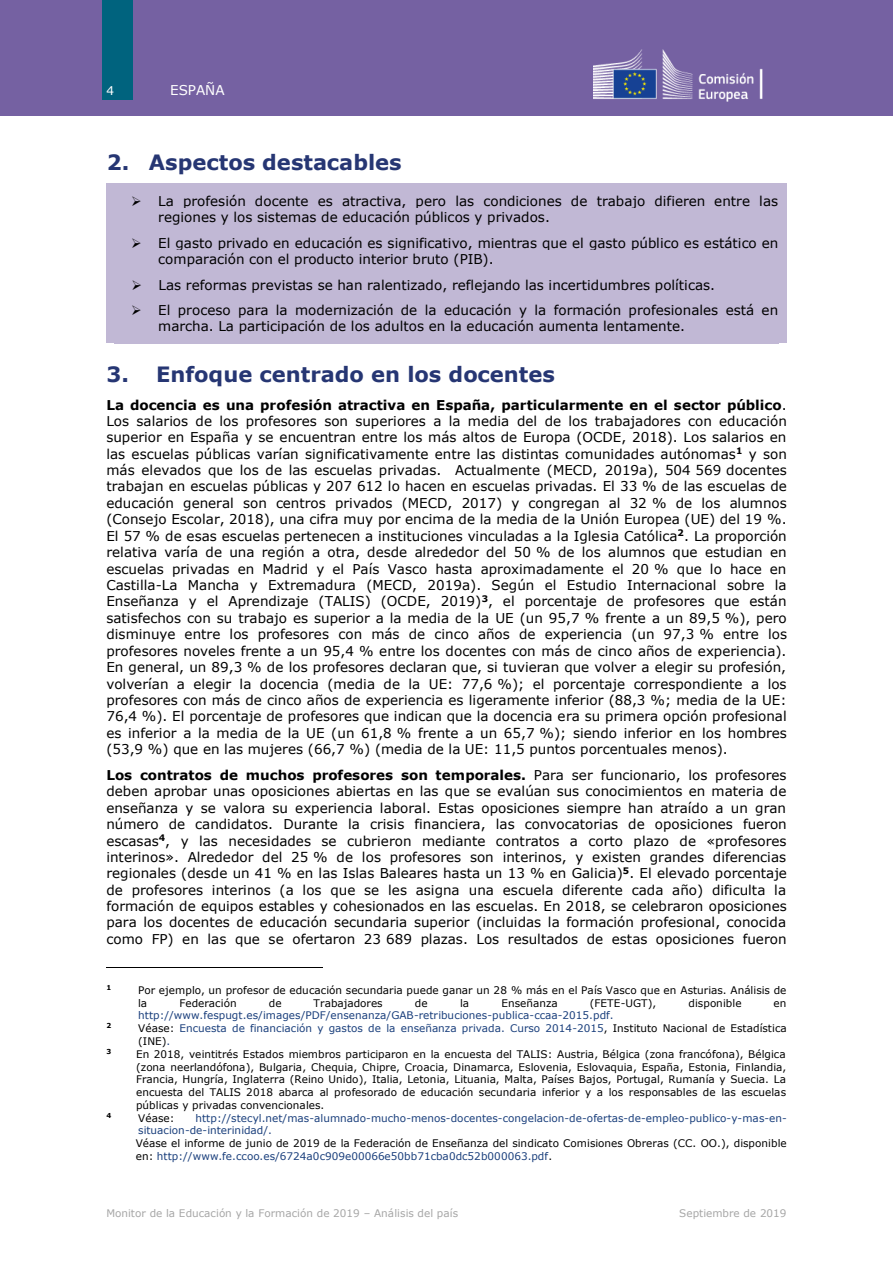
<style>
.page{position:relative;width:893px;height:1264px;background:#fff}
.page>*{position:absolute;margin:0;border:0;box-sizing:border-box;transform-origin:0 0}
.t1{font:700 21px "Verdana";color:#263673}
.t2{font:13.5px/16.4px "Verdana";color:#000}
.t3{font:13.5px "Verdana";letter-spacing:-.005em;color:#fff}
.t4{font:12px "Verdana";color:#fff}
.t5{font:10.5px/12.8px "Verdana";color:#000}
.t6{font:10.5px/12.8px "Verdana";color:#1a3f7c}
.t7{font:10.5px "Verdana";color:#a6a6a6}
.t8{font:700 6.9px "Verdana";color:#000}
.s1{font-weight:700}
.s2{color:#000}
.s3{color:#1a3f7c}
</style>
<div class="page">
<div style="left:0;top:0;width:893px;height:116px;background:#7561a2"></div>
<div style="left:102px;top:0;width:31px;height:99px;background:#00637e"></div>
<img style="left:593px;top:49px;width:170px;height:52px">
<div style="left:106px;top:183px;width:681px;height:9px;background:#c1b8d5"></div>
<div style="left:106px;top:192px;width:681px;height:151px;background:#c1b8d5"></div>
<hr style="left:106px;top:966px;width:216px;height:1px;background:#000">
<p class="t4" style="left:106px;top:82px;width:9px">4</p>
<p class="t3" style="left:170px;top:81px;width:56px">ESPAÑA</p>
<h1 class="t1" style="left:107px;top:149px;width:296px">2. Aspectos destacables</h1>
<p class="t2" style="left:158px;top:192px;width:621px;text-indent:-27px">➢ La profesión docente es atractiva, pero las condiciones de trabajo difieren entre las regiones y los sistemas de educación públicos y privados.</p>
<p class="t2" style="left:158px;top:234px;width:622px;text-indent:-27px">➢ El gasto privado en educación es significativo, mientras que el gasto público es estático en comparación con el producto interior bruto (PIB).</p>
<p class="t2" style="left:132px;top:276px;width:585px">➢ Las reformas previstas se han ralentizado, reflejando las incertidumbres políticas.</p>
<p class="t2" style="left:158px;top:301px;width:622px;text-indent:-27px">➢ El proceso para la modernización de la educación y la formación profesionales está en marcha. La participación de los adultos en la educación aumenta lentamente.</p>
<h1 class="t1" style="left:106px;top:361px;width:450px">3. Enfoque centrado en los docentes</h1>
<p class="t2" style="left:106px;top:396px;width:682px;text-align:justify"><span class="s1">La docencia es una profesión atractiva en España, particularmente en el sector público</span>.<br>Los salarios de los profesores son superiores a la media del de los trabajadores con educación superior en España y se encuentran entre los más altos de Europa (OCDE, 2018). Los salarios en las escuelas públicas varían significativamente entre las distintas comunidades autónomas<sup>1</sup> y son más elevados que los de las escuelas privadas. Actualmente (MECD, 2019a), 504 569 docentes trabajan en escuelas públicas y 207 612 lo hacen en escuelas privadas. El 33 % de las escuelas de educación general son centros privados (MECD, 2017) y congregan al 32 % de los alumnos (Consejo Escolar, 2018), una cifra muy por encima de la media de la Unión Europea (UE) del 19 %.<br>El 57 % de esas escuelas pertenecen a instituciones vinculadas a la Iglesia Católica<sup>2</sup>. La proporción relativa varía de una región a otra, desde alrededor del 50 % de los alumnos que estudian en escuelas privadas en Madrid y el País Vasco hasta aproximadamente el 20 % que lo hace en Castilla-La Mancha y Extremadura (MECD, 2019a). Según el Estudio Internacional sobre la Enseñanza y el Aprendizaje (TALIS) (OCDE, 2019)<sup>3</sup>, el porcentaje de profesores que están satisfechos con su trabajo es superior a la media de la UE (un 95,7 % frente a un 89,5 %), pero disminuye entre los profesores con más de cinco años de experiencia (un 97,3 % entre los profesores noveles frente a un 95,4 % entre los docentes con más de cinco años de experiencia).<br>En general, un 89,3 % de los profesores declaran que, si tuvieran que volver a elegir su profesión, volverían a elegir la docencia (media de la UE: 77,6 %); el porcentaje correspondiente a los profesores con más de cinco años de experiencia es ligeramente inferior (88,3 %; media de la UE:<br>76,4 %). El porcentaje de profesores que indican que la docencia era su primera opción profesional es inferior a la media de la UE (un 61,8 % frente a un 65,7 %); siendo inferior en los hombres (53,9 %) que en las mujeres (66,7 %) (media de la UE: 11,5 puntos porcentuales menos).</p>
<p class="t2" style="left:106px;top:766px;width:682px;text-align:justify"><span class="s1">Los contratos de muchos profesores son temporales.</span> Para ser funcionario, los profesores deben aprobar unas oposiciones abiertas en las que se evalúan sus conocimientos en materia de enseñanza y se valora su experiencia laboral. Estas oposiciones siempre han atraído a un gran número de candidatos. Durante la crisis financiera, las convocatorias de oposiciones fueron escasas<sup>4</sup>, y las necesidades se cubrieron mediante contratos a corto plazo de «profesores interinos». Alrededor del 25 % de los profesores son interinos, y existen grandes diferencias regionales (desde un 41 % en las Islas Baleares hasta un 13 % en Galicia)<sup>5</sup>. El elevado porcentaje de profesores interinos (a los que se les asigna una escuela diferente cada año) dificulta la formación de equipos estables y cohesionados en las escuelas. En 2018, se celebraron oposiciones para los docentes de educación secundaria superior (incluidas la formación profesional, conocida como FP) en las que se ofertaron 23 689 plazas. Los resultados de estas oposiciones fueron</p>
<p class="t8" style="left:106px;top:982px;width:6px">1</p>
<p class="t5" style="left:138px;top:982px;width:650px">Por ejemplo, un profesor de educación secundaria puede ganar un 28 % más en el País Vasco que en Asturias. Análisis de la</p>
<p class="t5" style="left:179px;top:995px;width:59px">Federación</p>
<p class="t5" style="left:269px;top:995px;width:14px">de</p>
<p class="t5" style="left:314px;top:995px;width:71px">Trabajadores</p>
<p class="t5" style="left:415px;top:995px;width:14px">de</p>
<p class="t5" style="left:460px;top:995px;width:10px">la</p>
<p class="t5" style="left:501px;top:995px;width:58px">Enseñanza</p>
<p class="t5" style="left:590px;top:995px;width:68px">(FETE-UGT),</p>
<p class="t5" style="left:689px;top:995px;width:54px">disponible</p>
<p class="t5" style="left:774px;top:995px;width:14px">en</p>
<p class="t6" style="left:138px;top:1008px;width:477px">http://www.fespugt.es/images/PDF/ensenanza/GAB-retribuciones-publica-ccaa-2015.pdf.</p>
<p class="t8" style="left:106px;top:1021px;width:6px">2</p>
<p class="t6" style="left:138px;top:1021px;width:650px"><span class="s2">Véase:</span> Encuesta de financiación y gastos de la enseñanza privada. Curso 2014-2015<span class="s2">, Instituto Nacional de Estadística (INE)</span>.</p>
<p class="t8" style="left:106px;top:1046px;width:6px">3</p>
<p class="t5" style="left:136px;top:1046px;width:652px;text-align:justify">En 2018, veintitrés Estados miembros participaron en la encuesta del TALIS: Austria, Bélgica (zona francófona), Bélgica (zona neerlandófona), Bulgaria, Chequia, Chipre, Croacia, Dinamarca, Eslovenia, Eslovaquia, España, Estonia, Finlandia, Francia, Hungría, Inglaterra (Reino Unido), Italia, Letonia, Lituania, Malta, Países Bajos, Portugal, Rumanía y Suecia. La encuesta del TALIS 2018 abarca al profesorado de educación secundaria inferior y a los responsables de las escuelas públicas y privadas convencionales.</p>
<p class="t8" style="left:106px;top:1110px;width:6px">4</p>
<p class="t5" style="left:138px;top:1110px;width:38px">Véase:</p>
<p class="t6" style="left:138px;top:1110px;width:650px;text-indent:57px">http://stecyl.net/mas-alumnado-mucho-menos-docentes-congelacion-de-ofertas-de-empleo-publico-y-mas-en&shy;situacion-de-interinidad/.</p>
<p class="t5" style="left:136px;top:1136px;width:652px">Véase el informe de junio de 2019 de la Federación de Enseñanza del sindicato Comisiones Obreras (CC. OO.), disponible en: <span class="s3">http://www.fe.ccoo.es/6724a0c909e00066e50bb71cba0dc52b000063.pdf</span>.</p>
<p class="t7" style="left:106px;top:1206px;width:353px">Monitor de la Educación y la Formación de 2019 – Análisis del país</p>
<p class="t7" style="left:679px;top:1206px;width:109px">Septiembre de 2019</p>
</div>
